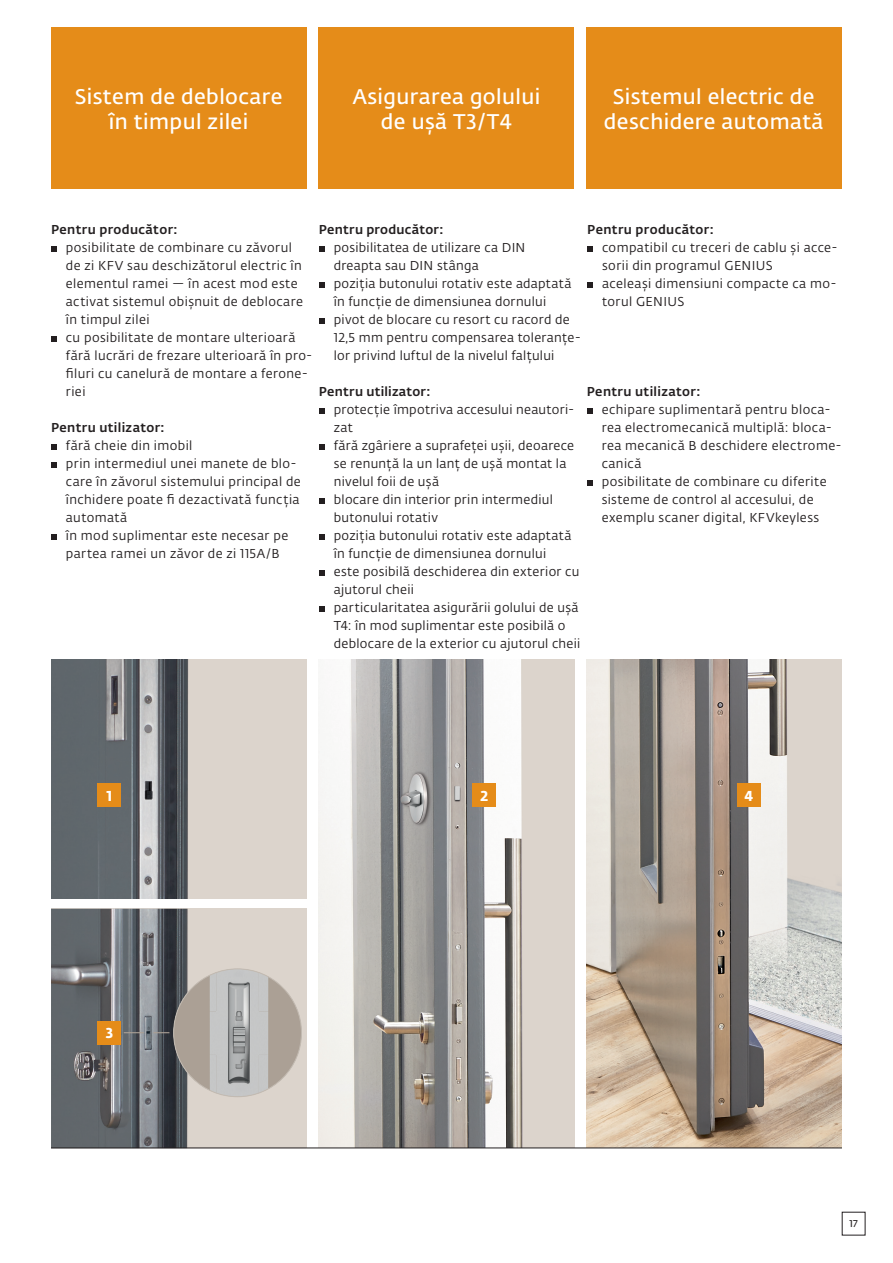
<style>
.page{position:relative;width:893px;height:1263px;background:#fff}
.page>*{position:absolute;margin:0;border:0;box-sizing:border-box;transform-origin:0 0}
.t1{font:600 21px/25.5px "Fedra Sans Alt Pro";letter-spacing:.02em;color:#fff;text-align:center}
.t2{font:700 14.25px "Fedra Sans Alt Pro";color:#fff}
.t3{font:12.75px/18px "Fedra Sans Alt Pro";letter-spacing:.03em;color:#231f20}
.t4{font:500 12.75px "Fedra Sans Alt Pro";letter-spacing:.025em;color:#231f20}
.t5{font:600 9.75px "Fedra Sans Alt Pro";color:#231f20}
</style>
<div class="page">
<img style="left:51px;top:909px;width:255px;height:239px">
<img style="left:587px;top:659px;width:255px;height:489px">
<img style="left:51px;top:659px;width:255px;height:239px">
<img style="left:319px;top:659px;width:255px;height:489px">
<div style="left:98px;top:783px;width:23px;height:24px;background:#e58c19"></div>
<div style="left:473px;top:783px;width:23px;height:24px;background:#e58c19"></div>
<div style="left:737px;top:783px;width:24px;height:24px;background:#e58c19"></div>
<div style="left:98px;top:1021px;width:23px;height:23px;background:#e58c19"></div>
<img style="left:177px;top:972px;width:39px;height:39px">
<img style="left:216px;top:969px;width:43px;height:42px">
<img style="left:259px;top:972px;width:39px;height:39px">
<img style="left:174px;top:1011px;width:127px;height:43px">
<img style="left:177px;top:1054px;width:39px;height:39px">
<img style="left:216px;top:1054px;width:43px;height:43px">
<img style="left:259px;top:1054px;width:39px;height:39px">
<div style="left:586px;top:28px;width:255px;height:161px;background:#e58c19"></div>
<div style="left:51px;top:28px;width:255px;height:161px;background:#e58c19"></div>
<div style="left:319px;top:28px;width:255px;height:161px;background:#e58c19"></div>
<svg style="left:587px;top:246px;width:6px;height:6px"></svg>
<svg style="left:587px;top:282px;width:6px;height:6px"></svg>
<svg style="left:51px;top:246px;width:6px;height:6px"></svg>
<svg style="left:51px;top:336px;width:6px;height:6px"></svg>
<svg style="left:51px;top:444px;width:6px;height:6px"></svg>
<svg style="left:51px;top:462px;width:6px;height:6px"></svg>
<svg style="left:51px;top:534px;width:6px;height:6px"></svg>
<svg style="left:319px;top:246px;width:6px;height:6px"></svg>
<svg style="left:319px;top:282px;width:6px;height:6px"></svg>
<svg style="left:319px;top:318px;width:6px;height:6px"></svg>
<svg style="left:319px;top:408px;width:6px;height:6px"></svg>
<svg style="left:319px;top:444px;width:6px;height:6px"></svg>
<svg style="left:319px;top:498px;width:6px;height:6px"></svg>
<svg style="left:319px;top:534px;width:6px;height:6px"></svg>
<svg style="left:319px;top:570px;width:6px;height:6px"></svg>
<svg style="left:319px;top:606px;width:6px;height:6px"></svg>
<svg style="left:587px;top:408px;width:6px;height:6px"></svg>
<svg style="left:587px;top:480px;width:6px;height:6px"></svg>
<hr style="left:51px;top:1148px;width:791px;height:1px;background:#231f20">
<svg style="left:124px;top:1032px;width:20px;height:1px"></svg>
<svg style="left:153px;top:1032px;width:16px;height:1px"></svg>
<h1 class="t1" style="left:75px;top:83px;width:209px">Sistem de deblocare în timpul zilei</h1>
<h1 class="t1" style="left:353px;top:83px;width:189px">Asigurarea golului de uşă T3/T4</h1>
<h1 class="t1" style="left:604px;top:83px;width:221px">Sistemul electric de deschidere automată</h1>
<p class="t4" style="left:51px;top:220px;width:128px">Pentru producător:</p>
<p class="t3" style="left:66px;top:238px;width:248px">posibilitate de combinare cu zăvorul<br>de zi KFV sau deschizătorul electric în elementul ramei — în acest mod este activat sistemul obişnuit de deblocare în timpul zilei<br>cu posibilitate de montare ulterioară fără lucrări de frezare ulterioară în pro&shy;filuri cu canelură de montare a ferone&shy;riei</p>
<p class="t4" style="left:51px;top:418px;width:115px">Pentru utilizator:</p>
<p class="t3" style="left:66px;top:436px;width:236px">fără cheie din imobil<br>prin intermediul unei manete de blo&shy;care în zăvorul sistemului principal de închidere poate fi dezactivată funcţia automată<br>în mod suplimentar este necesar pe partea ramei un zăvor de zi 115A/B</p>
<p class="t4" style="left:319px;top:220px;width:126px">Pentru producător:</p>
<p class="t3" style="left:334px;top:238px;width:249px">posibilitatea de utilizare ca DIN<br>dreapta sau DIN stânga<br>poziţia butonului rotativ este adaptată în funcţie de dimensiunea dornului<br>pivot de blocare cu resort cu racord de 12,5 mm pentru compensarea toleranţe&shy;lor privind luftul de la nivelul falţului</p>
<p class="t4" style="left:319px;top:382px;width:113px">Pentru utilizator:</p>
<p class="t3" style="left:334px;top:400px;width:248px">protecţie împotriva accesului neautori&shy;zat<br>fără zgâriere a suprafeţei uşii, deoarece se renunţă la un lanţ de uşă montat la nivelul foii de uşă<br>blocare din interior prin intermediul butonului rotativ<br>poziţia butonului rotativ este adaptată în funcţie de dimensiunea dornului<br>este posibilă deschiderea din exterior cu ajutorul cheii<br>particularitatea asigurării golului de uşă<br>T4: în mod suplimentar este posibilă o deblocare de la exterior cu ajutorul cheii</p>
<p class="t4" style="left:587px;top:220px;width:128px">Pentru producător:</p>
<p class="t3" style="left:602px;top:238px;width:237px">compatibil cu treceri de cablu şi acce&shy;sorii din programul GENIUS<br>aceleaşi dimensiuni compacte ca mo&shy;torul GENIUS</p>
<p class="t4" style="left:587px;top:382px;width:115px">Pentru utilizator:</p>
<p class="t3" style="left:602px;top:400px;width:242px">echipare suplimentară pentru bloca&shy;rea electromecanică multiplă: bloca&shy;rea mecanică B deschidere electrome&shy;canică<br>posibilitate de combinare cu diferite sisteme de control al accesului, de exemplu scaner digital, KFVkeyless</p>
<p class="t2" style="left:107px;top:784px;width:7px">1</p>
<p class="t2" style="left:480px;top:784px;width:9px">2</p>
<p class="t2" style="left:745px;top:784px;width:10px">4</p>
<p class="t2" style="left:106px;top:1022px;width:9px">3</p>
<p class="t5" style="left:849px;top:1216px;width:10px">17</p>
</div>
